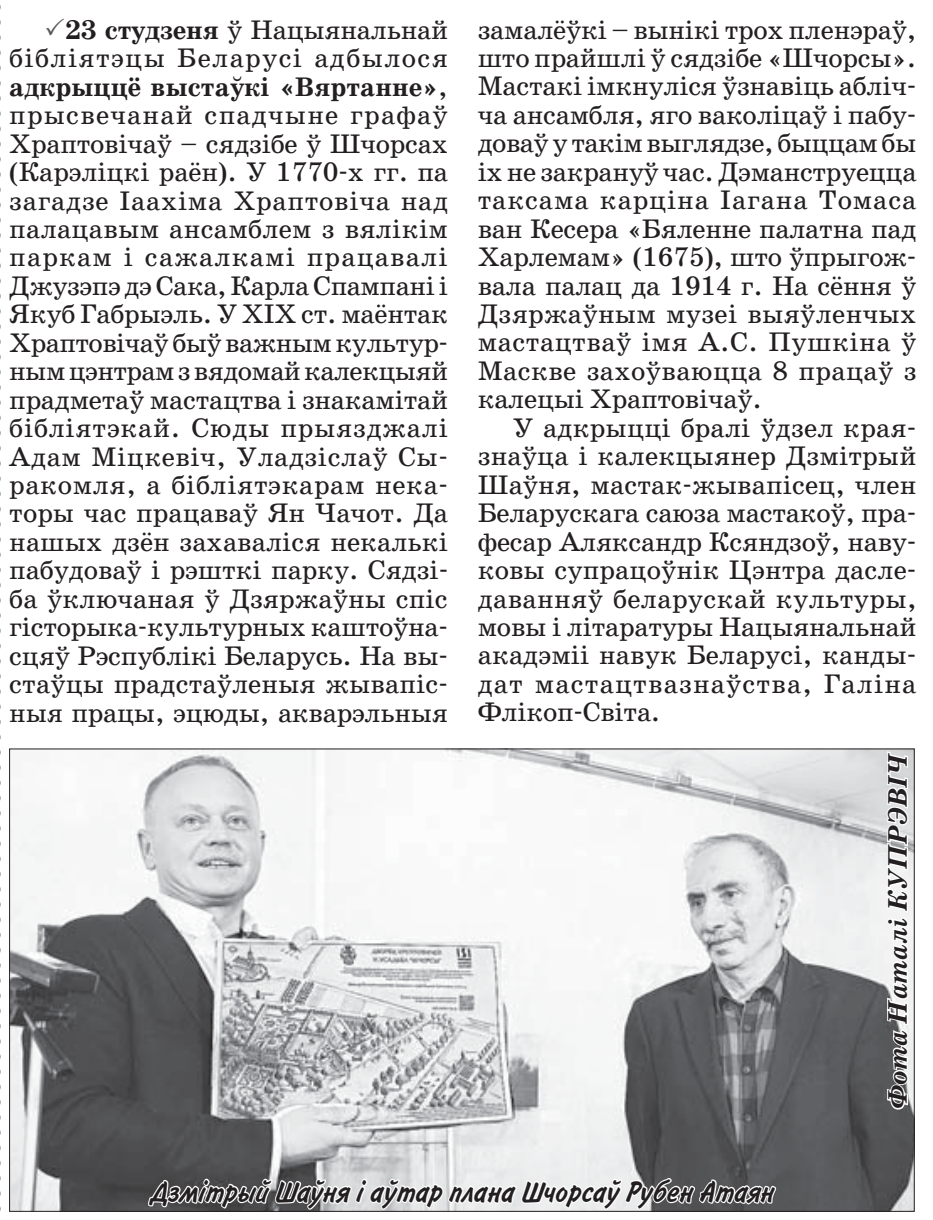
<style>
.page{position:relative;width:933px;height:1220px;background:#fff}
.page>*{position:absolute;margin:0;border:0;box-sizing:border-box;transform-origin:0 0}
.t1{font:29.75px "Inform C";color:#231f20}
.t2{font:27.3px/28.3px "School Book C";letter-spacing:.005em;color:#231f20;text-align:justify}
.t3{font:italic 700 27.3px "School Book C";color:#231f20}
.s1{color:#58595b}
.s2{font-weight:700}
</style>
<div class="page">
<svg style="left:0;top:5px;width:1px;height:1206px"></svg>
<img style="left:11px;top:750px;width:901px;height:459px">
<svg style="left:885px;top:749px;width:24px;height:361px"></svg>
<svg style="left:12px;top:1176px;width:903px;height:36px"></svg>
<p class="t2" style="left:9px;top:17px;width:440px;text-indent:35px"><span class="s1">✓</span><span class="s2">23 студзеня</span> ў Нацыянальнай бібліятэцы Беларусі адбылося <span class="s2">адкрыццё вы стаўкі «Вяртанне»</span>, прысвечанай спадчыне графаў Храптовічаў – сядзібе ў Шчор сах (Карэліцкі раён). У 1770-х гг. па загадзе Іаахіма Храптовіча над палацавым ансамблем з вялікім паркам і сажалкамі працавалі Джузэпэ дэ Сака, Карла Спам пані і Якуб Габрыэль. У XIX ст. маёнтак Храптовічаў быў важным культур&shy;ным цэнт рам з вядомай калекцыяй прадметаў мастацтва і знакамітай бібліятэкай. Сю ды прыязджалі Адам Міцкевіч, Ула дзіслаў Сы&shy;ракомля, а бібліятэкарам нека&shy;торы час працаваў Ян Чачот. Да нашых дзён захаваліся некалькі пабудоваў і рэшткі парку. Сядзі&shy;ба ўключаная ў Дзяржаўны спіс гісторыка-культурных каштоўна&shy;сцяў Рэспублікі Беларусь. На вы&shy;стаўцы прадстаўленыя жывапіс&shy;ныя працы, эцюды, акварэльныя</p>
<p class="t2" style="left:477px;top:17px;width:440px">замалёўкі – вынікі трох пленэраў, што прайшлі ў сядзібе «Шчорсы».<br>Мастакі імкнуліся ўзнавіць абліч&shy;ча ан самбля, яго ваколіцаў і пабу&shy;доваў у такім выглядзе, быццам бы іх не закрануў час. Дэманструецца таксама карціна Іагана Томаса ван Кесера «Бяленне палатна пад Харлемам» (1675), што ўпрыгож&shy;вала палац да 1914 г. На сёння ў Дзяржаўным музеі выяўленчых мастацтваў імя А.С. Пушкіна ў Маскве захоўваюцца 8 працаў з калецыі Храптовічаў.</p>
<p class="t2" style="left:477px;top:415px;width:440px;text-indent:35px">У адкрыцці бралі ўдзел края&shy;знаўца і калекцыянер Дзмітрый Шаўня, мастак-жывапісец, член Беларускага саюза мастакоў, пра&shy;фесар Аляксандр Ксяндзоў, наву&shy;ковы супрацоўнік Цэнтра дасле&shy;даванняў беларускай культуры, мовы і літаратуры Нацыянальнай акадэміі навук Беларусі, канды&shy;дат мастацт ва знаўства, Галіна Флікоп-Світа.</p>
<p class="t3" style="left:887px;top:1109px;width:358px;rotate:-90deg">Фота Наталі КУПРЭВІЧ</p>
<p class="t1" style="left:150px;top:1181px;width:625px">Дзмітрый Шаўня і аўтар плана Шчорсаў Рубен Атаян</p>
</div>
